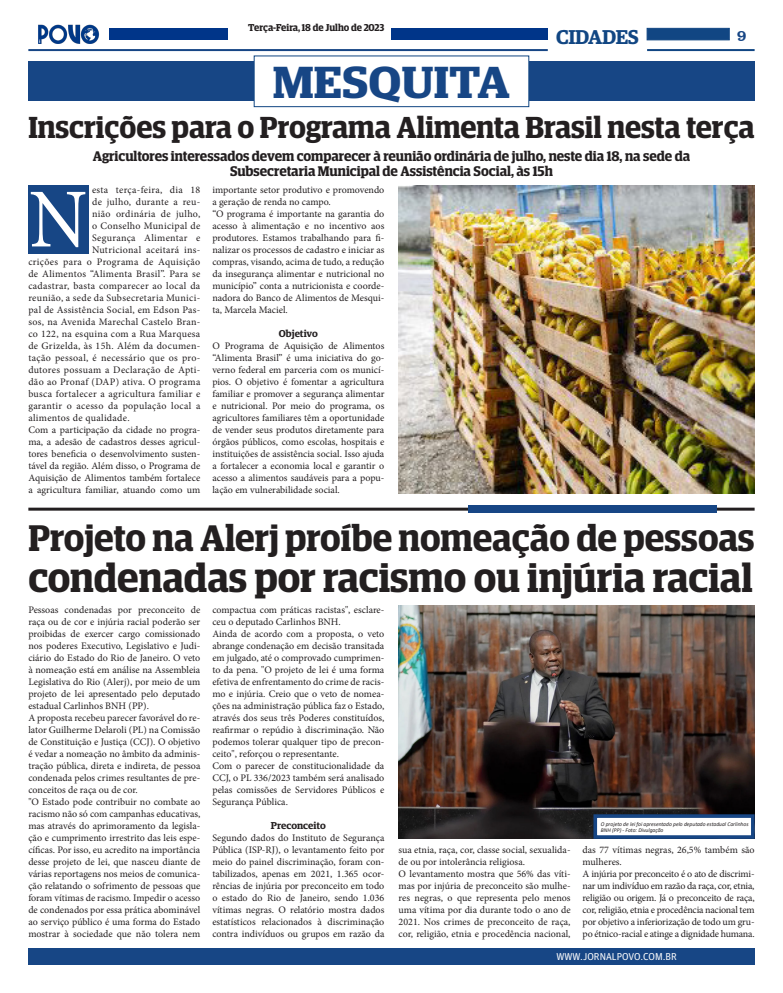
<style>
.page{position:relative;width:783px;height:993px;background:#fff}
.page>*{position:absolute;margin:0;border:0;box-sizing:border-box;transform-origin:0 0}
.t1{font:83.8px "Minion Pro";color:#fff;scale:.93 1}
.t2{font:600 45px "Guardian Egyptian Display";color:#174685;scale:1.1 1}
.t3{font:600 40.3px "Guardian Egyptian Display";color:#231f20}
.t4{font:600 37.1px "Guardian Egyptian Display";color:#231f20}
.t5{font:600 30.4px "Guardian Egyptian Display";color:#231f20}
.t6{font:600 20px "Guardian Egyptian";letter-spacing:-.02em;color:#114683}
.t7{font:16px "Clarendon BT";color:#174685}
.t8{font:600 14px "Guardian Egyptian Display";color:#231f20}
.t9{font:10px/12px "Minion Pro";letter-spacing:.005em;color:#231f20;text-align:justify}
.t10{font:10px "Minion Pro";letter-spacing:.03em;color:#231f20}
.t11{font:10px "Minion Pro";letter-spacing:.025em;color:#231f20}
.t12{font:600 10px "Guardian Egyptian Display";color:#231f20}
.t13{font:10px "Guardian Agate Sans G1 D Regular";color:#fff}
.t14{font:600 10px "Guardian Egyptian";color:#231f20}
.t15{font:italic 5.7px/6.5px "Calibri";color:#231f20}
</style>
<div class="page">
<div style="left:28px;top:947px;width:726px;height:17px;background:#174685"></div>
<img style="left:38px;top:24px;width:62px;height:20px">
<div style="left:646px;top:28px;width:83px;height:12px;background:#114683;border:1px solid #114683"></div>
<hr style="left:647px;top:49px;width:107px;height:2px;background:#114683">
<div style="left:391px;top:28px;width:156px;height:12px;background:#003589"></div>
<hr style="left:28px;top:49px;width:519px;height:2px;background:#174685">
<div style="left:109px;top:28px;width:118px;height:12px;background:#003589"></div>
<img style="left:398px;top:605px;width:356px;height:233px">
<div style="left:593px;top:814px;width:161px;height:24px;background:#fff;border:4px solid #174685"></div>
<div style="left:28px;top:61px;width:726px;height:40px;background:#174685"></div>
<div style="left:254px;top:56px;width:274px;height:51px;background:#fff"></div>
<div style="left:253px;top:55px;width:276px;height:52px;border:1px solid #114682"></div>
<div style="left:28px;top:185px;width:61px;height:69px;background:#174685"></div>
<hr style="left:28px;top:507px;width:726px;height:3px;background:#231f20">
<div style="left:468px;top:505px;width:248px;height:7px;background:#174685"></div>
<img style="left:398px;top:185px;width:356px;height:308px">
<p class="t12" style="left:248px;top:22px;width:138px">Terça-Feira, 18 de Julho de 2023</p>
<p class="t2" style="left:273px;top:57px;width:217px">MESQUITA</p>
<h3 class="t6" style="left:556px;top:22px;width:84px">CIDADES</h3>
<h3 class="t7" style="left:736px;top:25px;width:11px">9</h3>
<p class="t5" style="left:28px;top:110px;width:727px">Inscrições para o Programa Alimenta Brasil nesta terça</p>
<p class="t8" style="left:93px;top:148px;width:599px">Agricultores interessados devem comparecer à reunião ordinária de julho, neste dia 18, na sede da</p>
<p class="t8" style="left:230px;top:163px;width:324px">Subsecretaria Municipal de Assistência Social, às 15h</p>
<p class="t10" style="left:92px;top:183px;width:110px">esta terça-feira, dia 18</p>
<p class="t11" style="left:92px;top:195px;width:110px">de julho, durante a reu-</p>
<p class="t10" style="left:92px;top:207px;width:110px">nião ordinária de julho,</p>
<p class="t10" style="left:92px;top:219px;width:110px">o Conselho Municipal de</p>
<p class="t10" style="left:92px;top:231px;width:110px">Segurança Alimentar e</p>
<p class="t10" style="left:92px;top:243px;width:110px">Nutricional aceitará ins-</p>
<p class="t10" style="left:28px;top:255px;width:173px">crições para o Programa de Aquisição</p>
<p class="t10" style="left:28px;top:267px;width:173px">de Alimentos “Alimenta Brasil”. Para se</p>
<p class="t10" style="left:28px;top:279px;width:173px">cadastrar, basta comparecer ao local da</p>
<p class="t10" style="left:28px;top:291px;width:173px">reunião, a sede da Subsecretaria Munici-</p>
<p class="t10" style="left:28px;top:303px;width:173px">pal de Assistência Social, em Edson Pas-</p>
<p class="t11" style="left:28px;top:315px;width:173px">sos, na Avenida Marechal Castelo Bran-</p>
<p class="t10" style="left:28px;top:327px;width:173px">co 122, na esquina com a Rua Marquesa</p>
<p class="t10" style="left:28px;top:339px;width:173px">de Grizelda, às 15h. Além da documen-</p>
<p class="t10" style="left:28px;top:351px;width:173px">tação pessoal, é necessário que os pro-</p>
<p class="t10" style="left:28px;top:363px;width:173px">dutores possuam a Declaração de Apti-</p>
<p class="t11" style="left:28px;top:375px;width:173px">dão ao Pronaf (DAP) ativa. O programa</p>
<p class="t10" style="left:28px;top:387px;width:173px">busca fortalecer a agricultura familiar e</p>
<p class="t10" style="left:28px;top:399px;width:173px">garantir o acesso da população local a</p>
<p class="t10" style="left:28px;top:411px;width:103px">alimentos de qualidade.</p>
<p class="t9" style="left:28px;top:424px;width:173px">Com a participação da cidade no progra&shy;ma, a adesão de cadastros desses agricul&shy;tores beneficia o desenvolvimento susten&shy;tável da região. Além disso, o Programa de Aquisição de Alimentos também fortalece a agricultura familiar, atuando como um</p>
<p class="t1" style="left:29px;top:163px;width:64px">N</p>
<p class="t9" style="left:212px;top:184px;width:173px">importante setor produtivo e promovendo a geração de renda no campo.</p>
<p class="t9" style="left:212px;top:208px;width:173px">“O programa é importante na garantia do acesso à alimentação e no incentivo aos produtores. Estamos trabalhando para fi&shy;nalizar os processos de cadastro e iniciar as compras, visando, acima de tudo, a redução da insegurança alimentar e nutricional no município” conta a nutricionista e coorde&shy;nadora do Banco de Alimentos de Mesqui&shy;ta, Marcela Maciel.</p>
<p class="t14" style="left:279px;top:326px;width:40px">Objetivo</p>
<p class="t9" style="left:212px;top:340px;width:173px">O Programa de Aquisição de Alimentos “Alimenta Brasil” é uma iniciativa do go&shy;verno federal em parceria com os municí&shy;pios. O objetivo é fomentar a agricultura familiar e promover a segurança alimentar e nutricional. Por meio do programa, os agricultores familiares têm a oportunidade de vender seus produtos diretamente para órgãos públicos, como escolas, hospitais e instituições de assistência social. Isso ajuda a fortalecer a economia local e garantir o acesso a alimentos saudáveis para a popu&shy;lação em vulnerabilidade social.</p>
<p class="t4" style="left:28px;top:517px;width:727px">Projeto na Alerj proíbe nomeação de pessoas</p>
<p class="t3" style="left:28px;top:556px;width:725px">condenadas por racismo ou injúria racial</p>
<p class="t9" style="left:28px;top:603px;width:173px">Pessoas condenadas por preconceito de raça ou de cor e injúria racial poderão ser proibidas de exercer cargo comissionado nos poderes Executivo, Legislativo e Judi&shy;ciário do Estado do Rio de Janeiro. O veto à nomeação está em análise na Assembleia Legislativa do Rio (Alerj), por meio de um projeto de lei apresentado pelo deputado estadual Carlinhos BNH (PP).</p>
<p class="t9" style="left:28px;top:711px;width:173px">A proposta recebeu parecer favorável do re&shy;lator Guilherme Delaroli (PL) na Comissão de Constituição e Justiça (CCJ). O objetivo é vedar a nomeação no âmbito da adminis&shy;tração pública, direta e indireta, de pessoa condenada pelos crimes resultantes de pre&shy;conceitos de raça ou de cor.</p>
<p class="t9" style="left:28px;top:795px;width:173px">"O Estado pode contribuir no combate ao racismo não só com campanhas educativas, mas através do aprimoramento da legisla&shy;ção e cumprimento irrestrito das leis espe&shy;cíficas. Por isso, eu acredito na importância desse projeto de lei, que nasceu diante de várias reportagens nos meios de comunica&shy;ção relatando o sofrimento de pessoas que foram vítimas de racismo. Impedir o acesso de condenados por essa prática abominável ao serviço público é uma forma do Estado mostrar à sociedade que não tolera nem</p>
<p class="t9" style="left:212px;top:603px;width:173px">compactua com práticas racistas", esclare&shy;ceu o deputado Carlinhos BNH.</p>
<p class="t9" style="left:212px;top:627px;width:173px">Ainda de acordo com a proposta, o veto abrange condenação em decisão transitada em julgado, até o comprovado cumprimen&shy;to da pena. "O projeto de lei é uma forma efetiva de enfrentamento do crime de racis&shy;mo e injúria. Creio que o veto de nomea&shy;ções na administração pública faz o Estado, através dos seus três Poderes constituídos, reafirmar o repúdio à discriminação. Não podemos tolerar qualquer tipo de precon&shy;ceito", reforçou o representante.</p>
<p class="t9" style="left:212px;top:759px;width:173px">Com o parecer de constitucionalidade da CCJ, o PL 336/2023 também será analisado pelas comissões de Servidores Públicos e Segurança Pública.</p>
<p class="t14" style="left:271px;top:818px;width:56px">Preconceito</p>
<p class="t9" style="left:212px;top:831px;width:173px">Segundo dados do Instituto de Segurança Pública (ISP-RJ), o levantamento feito por meio do painel discriminação, foram con&shy;tabilizados, apenas em 2021, 1.365 ocor&shy;rências de injúria por preconceito em todo o estado do Rio de Janeiro, sendo 1.036 vítimas negras. O relatório mostra dados estatísticos relacionados à discriminação contra indivíduos ou grupos em razão da</p>
<p class="t9" style="left:398px;top:843px;width:173px">sua etnia, raça, cor, classe social, sexualida&shy;de ou por intolerância religiosa.</p>
<p class="t9" style="left:398px;top:867px;width:173px">O levantamento mostra que 56% das víti&shy;mas por injúria de preconceito são mulhe&shy;res negras, o que representa pelo menos uma vítima por dia durante todo o ano de 2021. Nos crimes de preconceito de raça, cor, religião, etnia e procedência nacional,</p>
<p class="t15" style="left:600px;top:819px;width:149px">O projeto de lei foi apresentado pelo deputado estadual Carlinhos<br>BNH (PP) - Foto: Divulgação</p>
<p class="t9" style="left:582px;top:843px;width:173px">das 77 vítimas negras, 26,5% também são mulheres.</p>
<p class="t9" style="left:582px;top:867px;width:173px">A injúria por preconceito é o ato de discrimi&shy;nar um indivíduo em razão da raça, cor, etnia, religião ou origem. Já o preconceito de raça, cor, religião, etnia e procedência nacional tem por objetivo a inferiorização de todo um gru&shy;po étnico-racial e atinge a dignidade humana.</p>
<p class="t13" style="left:556px;top:949px;width:122px">WWW.JORNALPOVO.COM.BR</p>
</div>
